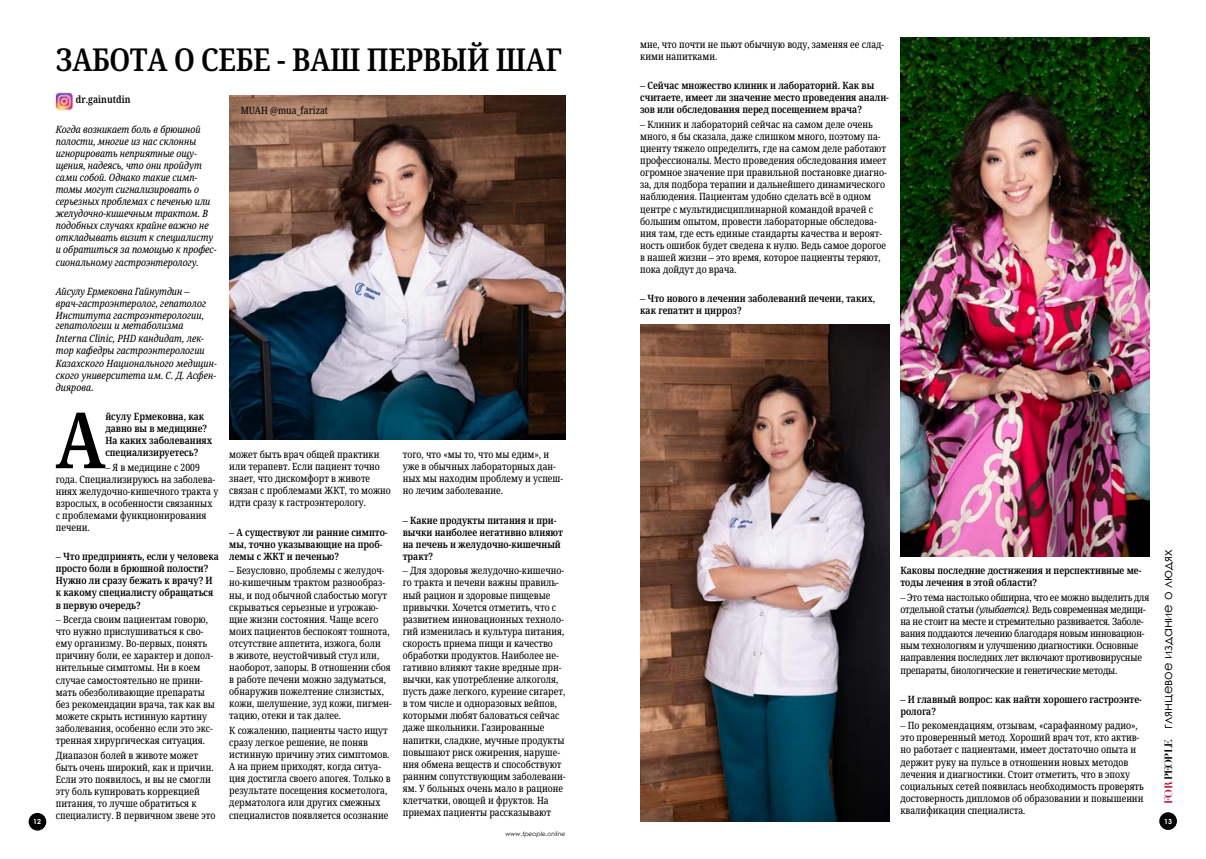
<style>
.page{position:relative;width:1206px;height:859px;background:#fff}
.page>*{position:absolute;margin:0;border:0;box-sizing:border-box;transform-origin:0 0}
.t1{font:600 77.7px "Noto Serif Condensed";color:#000}
.t2{font:600 31.5px "Noto Serif Condensed";letter-spacing:-.01em;color:#000}
.t3{font:13.12px "Century Gothic";color:#000}
.t4{font:10.06px/12.1px "Noto Serif Condensed";color:#000}
.t5{font:600 10.06px/12.1px "Noto Serif Condensed";color:#000}
.t6{font:italic 10.06px/12.1px "Noto Serif Condensed";color:#000}
.t7{font:10.06px/12.1px "Noto Serif Condensed";letter-spacing:-.02em;color:#000}
.t8{font:700 7px "Century Gothic";color:#fff}
.t9{font:italic 6.12px "Century Gothic";color:#000}
.s1{font-family:"Didot";font-weight:700;font-size:10.5px;color:#b70b36}
.s2{font-family:"Didot";font-weight:700;font-size:10.5px}
.s3{font-style:italic}
</style>
<div class="page">
<div style="left:1159px;top:812px;width:17px;height:17px;background:#000;border-radius:50%"></div>
<div style="left:29px;top:812px;width:17px;height:18px;background:#000;border-radius:50%"></div>
<img style="left:56px;top:93px;width:17px;height:17px">
<img style="left:229px;top:96px;width:337px;height:343px">
<img style="left:900px;top:37px;width:249px;height:519px">
<img style="left:640px;top:324px;width:250px;height:497px">
<p class="t4" style="left:640px;top:39px;width:245px">мне, что почти не пьют обычную воду, заменяя ее слад&shy;кими напитками.</p>
<p class="t5" style="left:640px;top:80px;width:250px">– Сейчас множество клиник и лабораторий. Как вы считаете, имеет ли значение место проведения анали&shy;зов или обследования перед посещением врача?</p>
<p class="t4" style="left:640px;top:118px;width:248px">– Клиник и лабораторий сейчас на самом деле очень много, я бы сказала, даже слишком много, поэтому па&shy;циенту тяжело определить, где на самом деле работают профессионалы. Место проведения обследования имеет огромное значение при правильной постановке диагно&shy;за, для подбора терапии и дальнейшего динамического наблюдения. Пациентам удобно сделать всё в одном центре с мультидисциплинарной командой врачей с большим опытом, провести лабораторные обследова&shy;ния там, где есть единые стандарты качества и вероят&shy;ность ошибок будет сведена к нулю. Ведь самое дорогое в нашей жизни – это время, которое пациенты теряют, пока дойдут до врача.</p>
<p class="t5" style="left:640px;top:292px;width:236px">– Что нового в лечении заболеваний печени, таких, как гепатит и цирроз?</p>
<h2 class="t2" style="left:56px;top:38px;width:507px">ЗАБОТА О СЕБЕ - ВАШ ПЕРВЫЙ ШАГ</h2>
<p class="t4" style="left:241px;top:105px;width:89px">MUAH @mua_farizat</p>
<p class="t5" style="left:76px;top:94px;width:56px">dr.gainutdin</p>
<p class="t6" style="left:56px;top:123px;width:162px">Когда возникает боль в брюшной полости, многие из нас склонны игнорировать неприятные ощу&shy;щения, надеясь, что они пройдут сами собой. Однако такие симп&shy;томы могут сигнализировать о серьезных проблемах с печенью или желудочно-кишечным трактом. В подобных случаях крайне важно не откладывать визит к специалисту и обратиться за помощью к профес&shy;сиональному гастроэнтерологу.</p>
<p class="t6" style="left:56px;top:285px;width:152px">Айсулу Ермековна Гайнутдин – врач-гастроэнтеролог, гепатолог<br>Института гастроэнтерологии,</p>
<p class="t6" style="left:56px;top:319px;width:149px;line-height:13px">гепатологии и метаболизма<br>Interna Clinic, PHD кандидат, лек-</p>
<p class="t6" style="left:56px;top:345px;width:162px">тор кафедры гастроэнтерологии<br>Казахского Национального медицин&shy;ского университета им. С. Д. Асфен&shy;диярова.</p>
<h1 class="t1" style="left:56px;top:386px;width:51px">А</h1>
<p class="t5" style="left:105px;top:410px;width:108px">йсулу Ермековна, как давно вы в медицине?<br>На каких заболеваниях специализируетесь?</p>
<p class="t4" style="left:229px;top:448px;width:163px">может быть врач общей практики или терапевт. Если пациент точно знает, что дискомфорт в животе связан с проблемами ЖКТ, то можно идти сразу к гастроэнтерологу.</p>
<p class="t5" style="left:229px;top:526px;width:160px">– А существуют ли ранние симпто&shy;мы, точно указывающие на проб&shy;лемы с ЖКТ и печенью?</p>
<p class="t4" style="left:229px;top:564px;width:164px">– Безусловно, проблемы с желудоч&shy;но-кишечным трактом разнообраз&shy;ны, и под обычной слабостью могут скрываться серьезные и угрожаю&shy;щие жизни состояния. Чаще всего моих пациентов беспокоят тошнота, отсутствие аппетита, изжога, боли<br>в животе, неустойчивый стул или, наоборот, запоры. В отношении сбоя в работе печени можно задуматься, обнаружив пожелтение слизистых, кожи, шелушение, зуд кожи, пигмен&shy;тацию, отеки и так далее.</p>
<p class="t4" style="left:229px;top:724px;width:163px">К сожалению, пациенты часто ищут сразу легкое решение, не поняв истинную причину этих симптомов.<br>А на прием приходят, когда ситуа&shy;ция достигла своего апогея. Только в результате посещения косметолога, дерматолога или других смежных специалистов появляется осознание</p>
<p class="t4" style="left:403px;top:448px;width:162px">того, что «мы то, что мы едим», и уже в обычных лабораторных дан&shy;ных мы находим проблему и успеш&shy;но лечим заболевание.</p>
<p class="t5" style="left:403px;top:514px;width:162px">– Какие продукты питания и при&shy;вычки наиболее негативно влияют на печень и желудочно-кишечный тракт?</p>
<p class="t4" style="left:403px;top:564px;width:164px">– Для здоровья желудочно-кишечно&shy;го тракта и печени важны правиль&shy;ный рацион и здоровые пищевые привычки. Хочется отметить, что с развитием инновационных техноло&shy;гий изменилась и культура питания, скорость приема пищи и качество обработки продуктов. Наиболее не&shy;гативно влияют такие вредные при&shy;вычки, как употребление алкоголя, пусть даже легкого, курение сигарет, в том числе и одноразовых вейпов, которыми любят баловаться сейчас даже школьники. Газированные напитки, сладкие, мучные продукты повышают риск ожирения, наруше&shy;ния обмена веществ и способствуют ранним сопутствующим заболевани&shy;ям. У больных очень мало в рационе клетчатки, овощей и фруктов. На приемах пациенты рассказывают</p>
<p class="t4" style="left:56px;top:461px;width:164px;text-indent:49px">– Я в медицине с 2009 года. Специализируюсь на заболева&shy;ниях желудочно-кишечного тракта у взрослых, в особенности связанных с проблемами функционирования печени.</p>
<p class="t5" style="left:56px;top:550px;width:164px">– Что предпринять, если у человека просто боли в брюшной полости?<br>Нужно ли сразу бежать к врачу? И к какому специалисту обращаться в первую очередь?</p>
<p class="t4" style="left:56px;top:613px;width:161px">– Всегда своим пациентам говорю, что нужно прислушиваться к сво&shy;ему организму. Во-первых, понять причину боли, ее характер и допол&shy;нительные симптомы. Ни в коем случае самостоятельно не прини&shy;мать обезболивающие препараты без рекомендации врача, так как вы можете скрыть истинную картину заболевания, особенно если это экс&shy;тренная хирургическая ситуация.</p>
<p class="t4" style="left:56px;top:749px;width:161px">Диапазон болей в животе может быть очень широкий, как и причин.<br>Если это появилось, и вы не смогли эту боль купировать коррекцией питания, то лучше обратиться к специалисту. В первичном звене это</p>
<h3 class="t3" style="left:1158px;top:803px;width:256px;rotate:-90deg"><span class="s1">FOR</span> <span class="s2">PEOPLE</span> глянцевое издание о людях</h3>
<p class="t5" style="left:900px;top:564px;width:242px">Каковы последние достижения и перспективные ме&shy;тоды лечения в этой области?</p>
<p class="t7" style="left:900px;top:591px;width:250px">– Это тема настолько обширна, что ее можно выделить для отдельной статьи <span class="s3">(улыбается).</span> Ведь современная медици&shy;на не стоит на месте и стремительно развивается. Заболе&shy;вания поддаются лечению благодаря новым инновацион&shy;ным технологиям и улучшению диагностики. Основные направления последних лет включают противовирусные препараты, биологические и генетические методы.</p>
<p class="t5" style="left:900px;top:693px;width:243px">– И главный вопрос: как найти хорошего гастроэнте&shy;ролога?</p>
<p class="t4" style="left:900px;top:719px;width:245px">– По рекомендациям, отзывам, «сарафанному радио», это проверенный метод. Хороший врач тот, кто актив&shy;но работает с пациентами, имеет достаточно опыта и держит руку на пульсе в отношении новых методов лечения и диагностики. Стоит отметить, что в эпоху социальных сетей появилась необходимость проверять достоверность дипломов об образовании и повышении квалификации специалиста.</p>
<p class="t8" style="left:33px;top:816px;width:9px">12</p>
<p class="t8" style="left:1164px;top:815px;width:9px">13</p>
<p class="t9" style="left:505px;top:829px;width:62px">www.tpeople.online</p>
</div>
